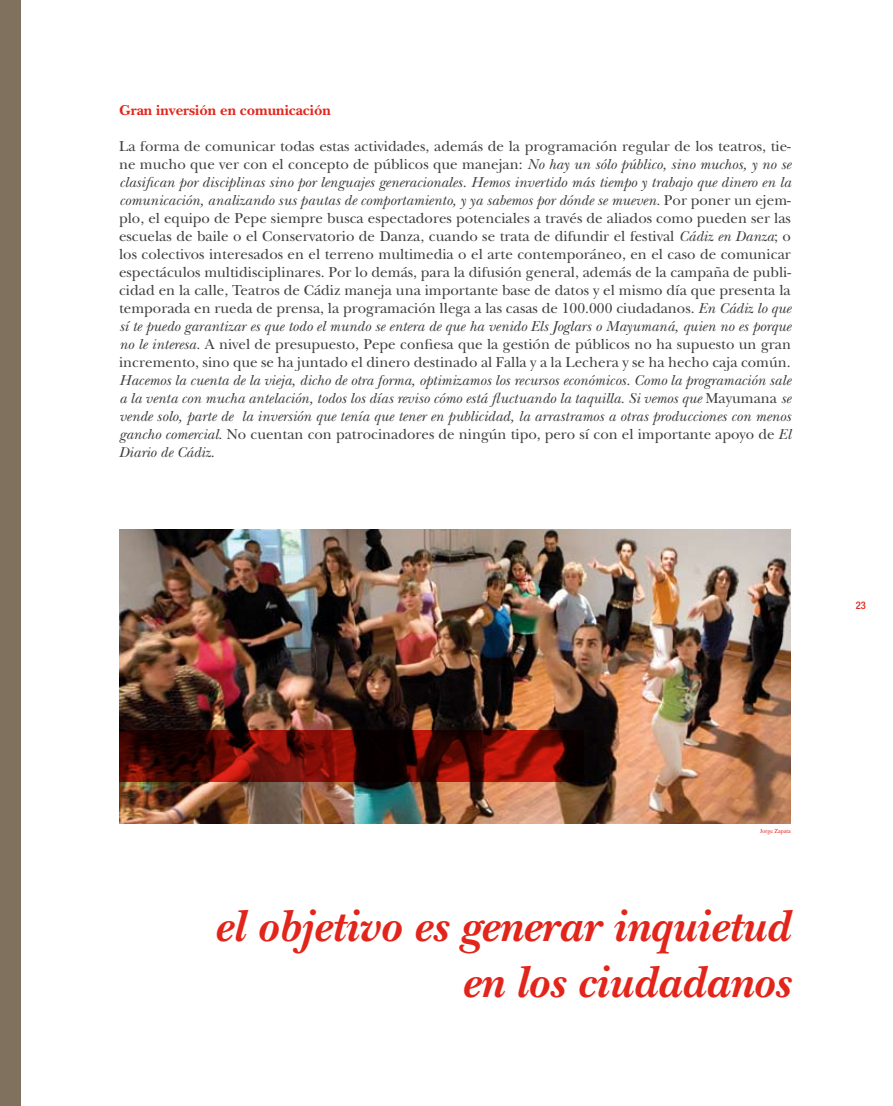
<style>
.page{position:relative;width:893px;height:1106px;background:#fff}
.page>*{position:absolute;margin:0;border:0;box-sizing:border-box;transform-origin:0 0}
.t1{font:italic 700 46.5px/55.8px "New Baskerville";color:#e2251b;text-align:right}
.t2{font:15px/18px "New Baskerville";color:#3e3e40;text-align:justify}
.t3{font:italic 15px/18px "New Baskerville";color:#3e3e40;text-align:justify}
.t4{font:700 15px "New Baskerville";color:#e2251b}
.t5{font:500 condensed 10.5px "Helvetica Neue";color:#e2251b}
.t6{font:6px "Times";color:#e2251b}
.s1{font-style:italic}
.s2{font-style:normal}
</style>
<div class="page">
<img style="left:119px;top:529px;width:672px;height:294px">
<svg style="left:119px;top:730px;width:464px;height:51px"></svg>
<div style="left:0;top:0;width:21px;height:1106px;background:#80715e"></div>
<p class="t4" style="left:119px;top:102px;width:213px">Gran inversión en comunicación</p>
<p class="t2" style="left:119px;top:137px;width:673px">La forma de comunicar todas estas actividades, además de la programación regular de los teatros, tie&shy;ne mucho que ver con el concepto de públicos que manejan: <span class="s1">No hay un sólo público, sino muchos, y no se clasifican por disciplinas sino por lenguajes generacionales. Hemos invertido más tiempo y trabajo que dinero en la comunicación, analizando sus pautas de comportamiento, y ya sabemos por dónde se mueven.</span> Por poner un ejem&shy;plo, el equipo de Pepe siempre busca espectadores potenciales a través de aliados como pueden ser las escuelas de baile o el Conservatorio de Danza, cuando se trata de difundir el festival <span class="s1">Cádiz en Danza</span>; o los colectivos interesados en el terreno multimedia o el arte contemporáneo, en el caso de comunicar espectáculos multidisciplinares. Por lo demás, para la difusión general, además de la campaña de publi&shy;cidad en la calle, Teatros de Cádiz maneja una importante base de datos y el mismo día que presenta la temporada en rueda de prensa, la programación llega a las casas de 100.000 ciudadanos. <span class="s1">En Cádiz lo que sí te puedo garantizar es que todo el mundo se entera de que ha venido Els Joglars o Mayumaná, quien no es porque no le interesa.</span> A nivel de presupuesto, Pepe confiesa que la gestión de públicos no ha supuesto un gran incremento, sino que se ha juntado el dinero destinado al Falla y a la Lechera y se ha hecho caja común.</p>
<p class="t3" style="left:119px;top:371px;width:673px">Hacemos la cuenta de la vieja, dicho de otra forma, optimizamos los recursos económicos. Como la programación sale a la venta con mucha antelación, todos los días reviso cómo está fluctuando la taquilla. Si vemos que <span class="s2">Mayumana</span> se vende solo, parte de la inversión que tenía que tener en publicidad, la arrastramos a otras producciones con menos gancho comercial. <span class="s2">No cuentan con patrocinadores de ningún tipo, pero sí con el importante apoyo de</span> El Diario de Cádiz.</p>
<p class="t5" style="left:856px;top:599px;width:12px">23</p>
<p class="t6" style="left:760px;top:825px;width:32px">Jorge Zapata</p>
<h1 class="t1" style="left:214px;top:898px;width:577px">el objetivo es generar inquietud en los ciudadanos</h1>
</div>
